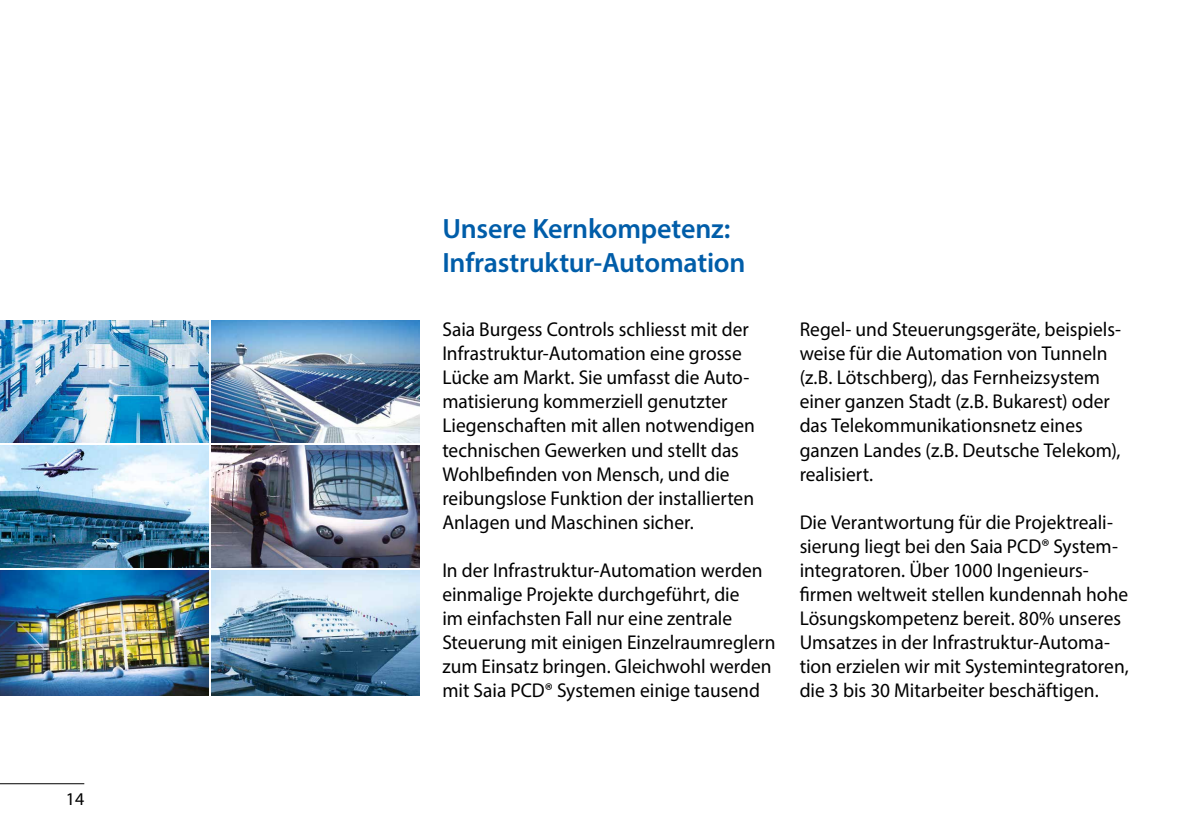
<style>
.page{position:relative;width:1191px;height:840px;background:#fff}
.page>*{position:absolute;margin:0;border:0;box-sizing:border-box;transform-origin:0 0}
.t1{font:600 28px/33.6px "Myriad Pro";letter-spacing:-.01em;color:#005da9}
.t2{font:20px/24px "Myriad Pro";color:#000}
.t3{font:18px "Myriad Pro";color:#000}
</style>
<div class="page">
<hr style="left:0;top:782px;width:84px;height:1px;background:#000">
<img style="left:211px;top:321px;width:209px;height:373px">
<img style="left:0;top:321px;width:209px;height:373px">
<hr style="left:0;top:442px;width:436px;height:2px;background:#fff">
<hr style="left:0;top:568px;width:436px;height:1px;background:#fff">
<p class="t3" style="left:66px;top:787px;width:20px">14</p>
<p class="t1" style="left:442px;top:211px;width:305px">Unsere Kernkompetenz:<br>Infrastruktur-Automation</p>
<p class="t2" style="left:442px;top:317px;width:314px">Saia Burgess Controls schliesst mit der Infrastruktur-Automation eine grosse Lücke am Markt. Sie umfasst die Auto&shy;matisierung kommerziell genutzter Liegenschaften mit allen notwendigen technischen Gewerken und stellt das Wohlbefinden von Mensch, und die reibungslose Funktion der installierten Anlagen und Maschinen sicher.</p>
<p class="t2" style="left:442px;top:557px;width:334px">In der Infrastruktur-Automation werden einmalige Projekte durchgeführt, die<br>im einfachsten Fall nur eine zentrale Steuerung mit einigen Einzelraumreglern zum Einsatz bringen. Gleichwohl werden mit Saia PCD® Systemen einige tausend</p>
<p class="t2" style="left:799px;top:317px;width:323px">Regel- und Steuerungsgeräte, beispiels&shy;weise für die Automation von Tunneln (z.B. Lötschberg), das Fernheizsystem einer ganzen Stadt (z.B. Bukarest) oder das Telekommunikationsnetz eines ganzen Landes (z.B. Deutsche Telekom), realisiert.</p>
<p class="t2" style="left:799px;top:509px;width:331px">Die Verantwortung für die Projektreali&shy;sierung liegt bei den Saia PCD® System&shy;integratoren. Über 1000 Ingenieurs&shy;firmen weltweit stellen kundennah hohe Lösungskompetenz bereit. 80% unseres Umsatzes in der Infrastruktur-Automa&shy;tion erzielen wir mit Systemintegratoren, die 3 bis 30 Mitarbeiter beschäftigen.</p>
</div>
